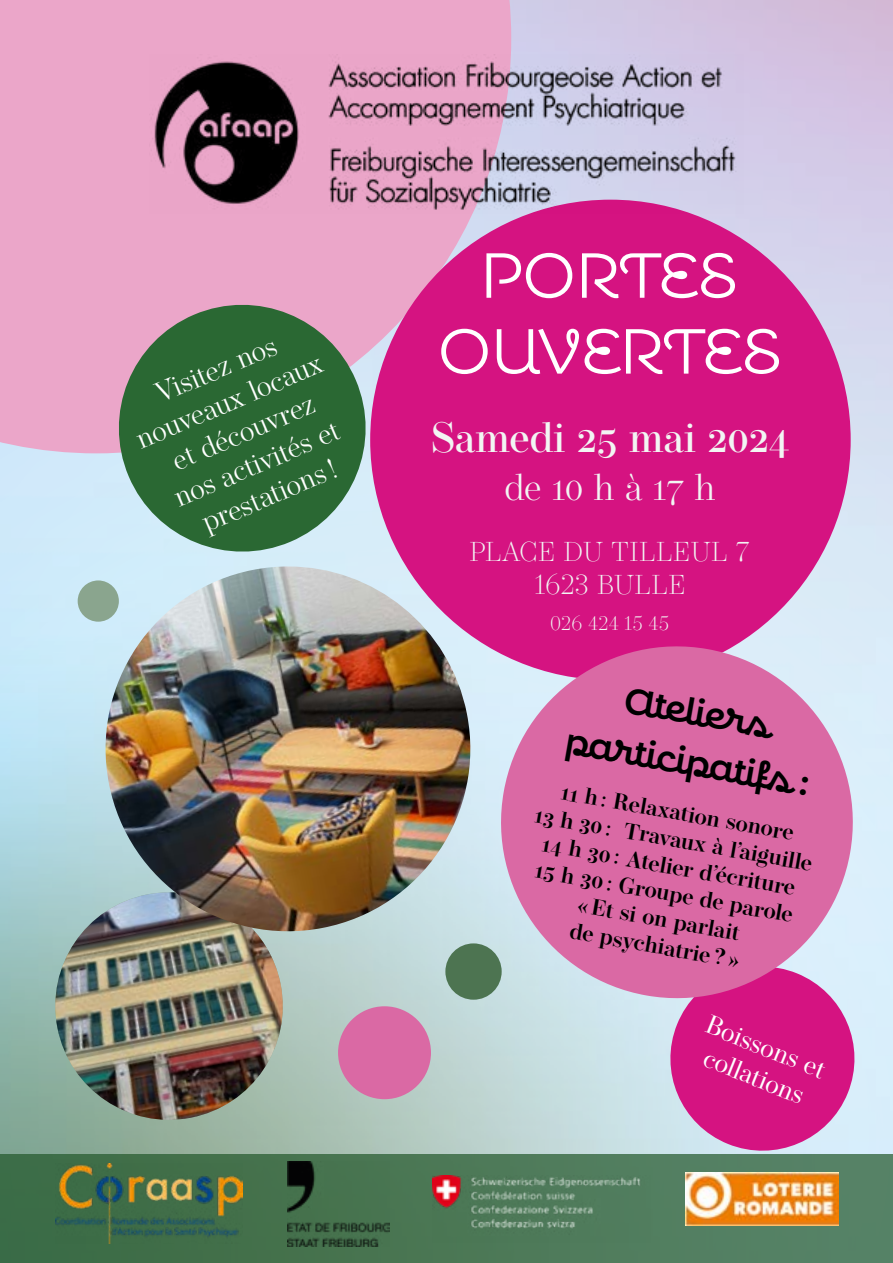
<style>
.page{position:relative;width:893px;height:1263px;background:#fff}
.page>*{position:absolute;margin:0;border:0;box-sizing:border-box;transform-origin:0 0}
.t1{font:63.15px/75.9px "Confiteria Script";letter-spacing:-.015em;color:#fff;text-align:center}
.t2{font:500 42.15px "Operetta 12";color:#f2f5f3}
.t3{font:300 37.2px "Operetta 12";color:#f2f5f3}
.t4{font:600 36px/50.4px "Confiteria Script";color:#000;text-align:center}
.t5{font:300 28.5px/34.2px "Operetta 12";color:#fff;text-align:center}
.t6{font:200 27.3px/32.7px "Operetta 12";color:#f2f5f3;text-align:center}
.t7{font:26.25px/31.5px "Operetta 12";color:#fff;text-align:center}
.t8{font:600 22.5px/27px "Operetta 12";color:#000;text-align:center}
.t9{font:200 19.5px "Operetta 12";color:#f2f5f3}
</style>
<div class="page">
<img style="left:0;top:0;width:893px;height:1154px">
<svg style="left:658px;top:1012px;width:209px;height:142px;background:#d44ea0"></svg>
<img style="left:45px;top:892px;width:248px;height:238px">
<div style="left:0;top:0;width:511px;height:453px;background:#eba6c9"></div>
<div style="left:370px;top:200px;width:481px;height:480px;background:#d51381;border-radius:50%"></div>
<img style="left:149px;top:54px;width:595px;height:159px">
<div style="left:0;top:1154px;width:893px;height:109px;background:linear-gradient(to right,#3b6a43,#598469)"></div>
<img style="left:55px;top:1163px;width:188px;height:80px">
<img style="left:686px;top:1172px;width:153px;height:53px">
<img style="left:287px;top:1162px;width:102px;height:85px">
<img style="left:432px;top:1176px;width:218px;height:66px">
<svg style="left:487px;top:632px;width:380px;height:380px;background:#d883b5"></svg>
<svg style="left:102px;top:288px;width:280px;height:278px;background:#708b75"></svg>
<div style="left:338px;top:1006px;width:93px;height:93px;background:#da69a4;border-radius:50%"></div>
<div style="left:445px;top:943px;width:57px;height:57px;background:#4d7451;border-radius:50%"></div>
<div style="left:78px;top:580px;width:41px;height:42px;background:#8aa58e;border-radius:50%"></div>
<img style="left:90px;top:566px;width:396px;height:381px">
<p class="t5" style="left:117px;top:392px;width:201px;rotate:-23deg">Visitez nos nouveaux locaux et découvrez nos activités et prestations !</p>
<h1 class="t1" style="left:438px;top:243px;width:346px">PORTES<br>OUVERTES</h1>
<h2 class="t2" style="left:431px;top:413px;width:360px">Samedi 25 mai 2024</h2>
<h3 class="t3" style="left:505px;top:466px;width:213px">de 10 h à 17 h</h3>
<p class="t6" style="left:469px;top:535px;width:282px">PLACE DU TILLEUL 7<br>1623 BULLE</p>
<p class="t9" style="left:550px;top:607px;width:121px">026 424 15 45</p>
<h3 class="t4" style="left:578px;top:669px;width:249px;rotate:10deg">Atelier s participatifs :</h3>
<p class="t8" style="left:542px;top:774px;width:283px;rotate:10deg">11 h : Relaxation sonore<br>13 h 30 : Travaux à l’aiguille<br>14 h 30 : Atelier d’écriture<br>15 h 30 : Groupe de parole<br>« Et si on parlait<br>de psychiatrie ? »</p>
<p class="t7" style="left:713px;top:1008px;width:128px;rotate:22deg">Boissons et collations</p>
</div>
